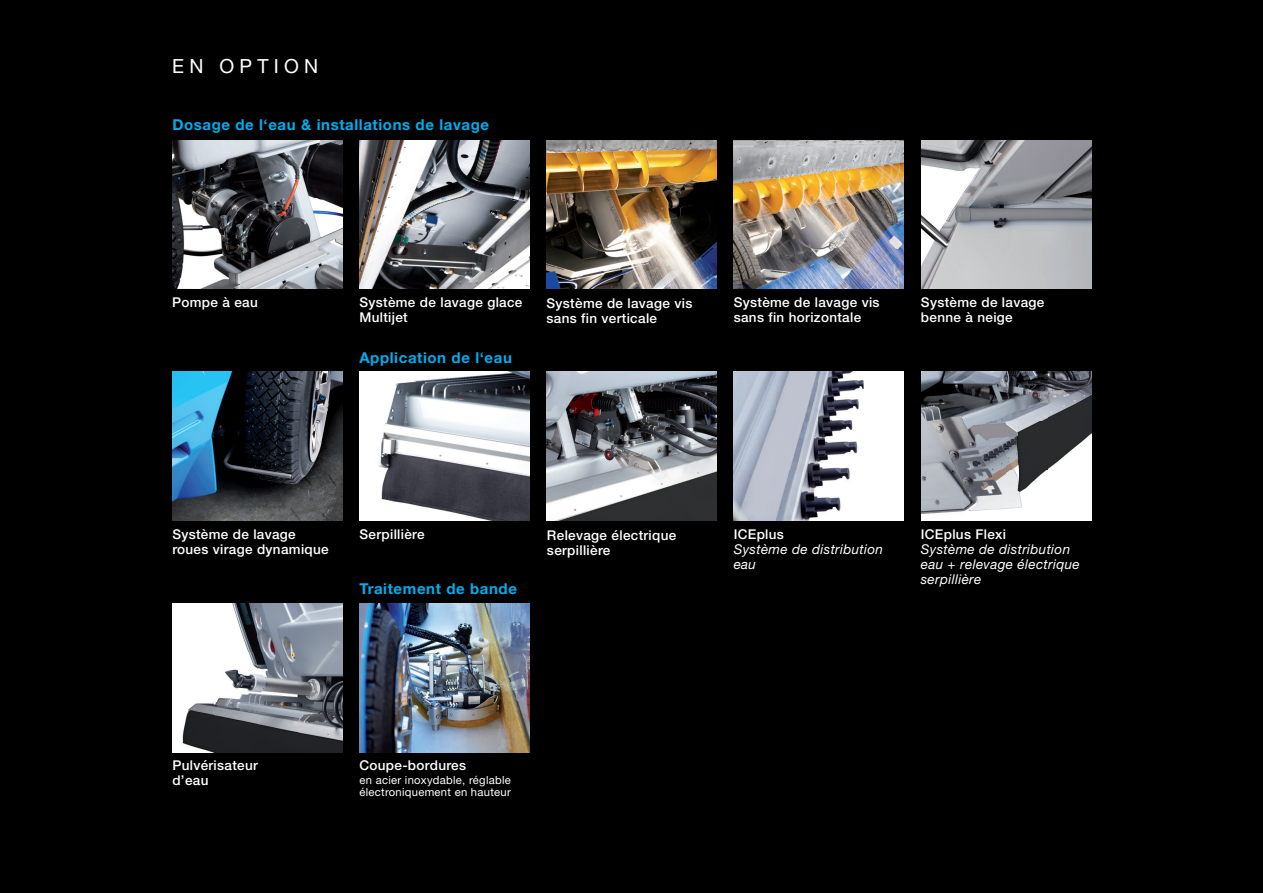
<style>
.page{position:relative;width:1263px;height:893px;background:#000001}
.page>*{position:absolute;margin:0;border:0;box-sizing:border-box;transform-origin:0 0}
.t1{font:19.5px "Helvetica Neue LT Std";letter-spacing:.27em;color:#fff}
.t2{font:700 15px "Helvetica Neue LTW1 G";letter-spacing:.04em;color:#00aeef}
.t3{font:500 13.5px/15px "Helvetica Neue LT Std";letter-spacing:.025em;color:#fff}
.t4{font:italic 13.5px/15px "Helvetica Neue LT Std";letter-spacing:.025em;color:#fff}
.t5{font:11.25px/12px "Helvetica Neue LT Std";letter-spacing:.025em;color:#fff}
</style>
<div class="page">
<img style="left:734px;top:140px;width:170px;height:149px">
<img style="left:546px;top:140px;width:171px;height:149px">
<img style="left:172px;top:140px;width:170px;height:149px">
<img style="left:359px;top:140px;width:170px;height:149px">
<img style="left:172px;top:372px;width:170px;height:148px">
<img style="left:921px;top:140px;width:170px;height:149px">
<img style="left:359px;top:372px;width:170px;height:148px">
<img style="left:734px;top:372px;width:170px;height:148px">
<img style="left:546px;top:372px;width:171px;height:148px">
<img style="left:921px;top:372px;width:170px;height:148px">
<img style="left:172px;top:603px;width:170px;height:149px">
<img style="left:359px;top:603px;width:170px;height:149px">
<h1 class="t1" style="left:172px;top:54px;width:148px">EN OPTION</h1>
<p class="t2" style="left:172px;top:116px;width:318px">Dosage de l‘eau &amp; installations de lavage</p>
<p class="t3" style="left:172px;top:295px;width:87px">Pompe à eau</p>
<p class="t3" style="left:359px;top:295px;width:165px">Système de lavage glace<br>Multijet</p>
<p class="t3" style="left:734px;top:295px;width:147px">Système de lavage vis sans fin horizontale</p>
<p class="t3" style="left:546px;top:295px;width:147px">Système de lavage vis sans fin verticale</p>
<p class="t2" style="left:359px;top:348px;width:154px">Application de l‘eau</p>
<p class="t3" style="left:921px;top:295px;width:125px">Système de lavage benne à neige</p>
<p class="t3" style="left:172px;top:526px;width:158px">Système de lavage roues virage dynamique</p>
<p class="t3" style="left:359px;top:526px;width:67px">Serpillière</p>
<p class="t2" style="left:359px;top:580px;width:159px">Traitement de bande</p>
<p class="t3" style="left:547px;top:527px;width:131px">Relevage électrique serpillière</p>
<p class="t3" style="left:734px;top:526px;width:52px">ICEplus</p>
<p class="t4" style="left:734px;top:541px;width:151px">Système de distribution eau</p>
<p class="t3" style="left:921px;top:526px;width:87px">ICEplus Flexi</p>
<p class="t4" style="left:921px;top:541px;width:161px">Système de distribution eau + relevage électrique serpillière</p>
<p class="t3" style="left:172px;top:758px;width:87px">Pulvérisateur d’eau</p>
<p class="t3" style="left:359px;top:758px;width:108px">Coupe-bordures</p>
<p class="t5" style="left:359px;top:773px;width:153px">en acier inoxydable, réglable électroniquement en hauteur</p>
</div>
